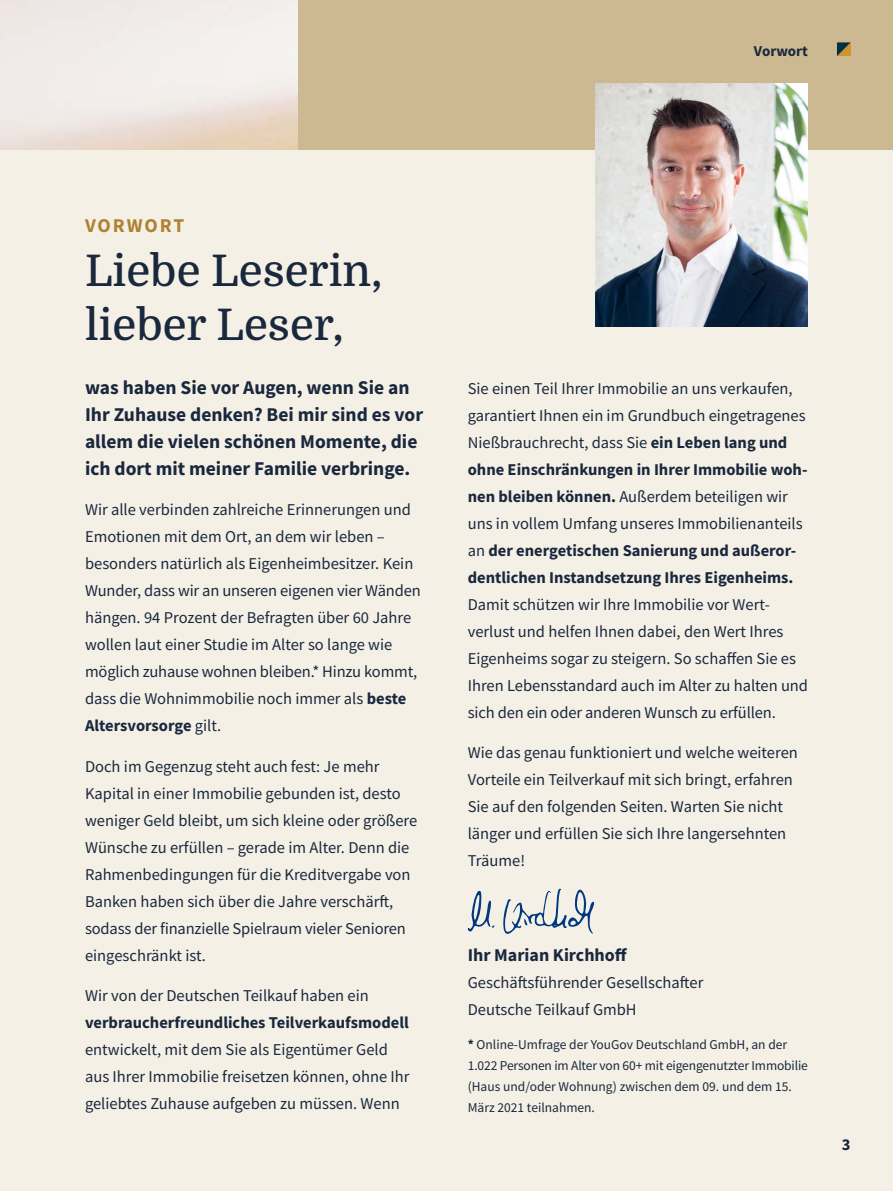
<style>
.page{position:relative;width:893px;height:1191px;background:#cdb991}
.page>*{position:absolute;margin:0;border:0;box-sizing:border-box;transform-origin:0 0}
.t1{font:500 43.5px/54px "Domine";color:#19283c}
.t2{font:700 19.5px/27px "Source Sans Pro";color:#19283c}
.t3{font:700 19.5px "Source Sans Pro";letter-spacing:.1em;color:#af8232}
.t4{font:700 18px "Source Sans Pro";color:#19283c}
.t5{font:16.5px/27px "Source Sans Pro";color:#19283c}
.t6{font:700 16.5px "Source Sans Pro";color:#19283c}
.t7{font:700 15px "Source Sans Pro";color:#19283c}
.t8{font:13.5px/21px "Source Sans Pro";color:#19283c}
.s1{font-weight:700}
</style>
<div class="page">
<img style="left:0;top:0;width:298px;height:151px">
<div style="left:0;top:151px;width:893px;height:1040px;background:#f5f0e6"></div>
<svg style="left:467px;top:888px;width:127px;height:46px"></svg>
<img style="left:595px;top:83px;width:213px;height:243px">
<svg style="left:837px;top:43px;width:13px;height:13px"></svg>
<p class="t7" style="left:754px;top:41px;width:55px">Vorwort</p>
<p class="t3" style="left:85px;top:212px;width:101px">VORWORT</p>
<h1 class="t1" style="left:85px;top:244px;width:299px">Liebe Leserin, lieber Leser,</h1>
<p class="t2" style="left:85px;top:373px;width:340px">was haben Sie vor Augen, wenn Sie an Ihr Zuhause denken? Bei mir sind es vor allem die vielen schönen Momente, die ich dort mit meiner Familie verbringe.</p>
<p class="t5" style="left:85px;top:496px;width:337px">Wir alle verbinden zahlreiche Erinnerungen und Emotionen mit dem Ort, an dem wir leben – besonders natürlich als Eigenheimbesitzer. Kein Wunder, dass wir an unseren eigenen vier Wänden hängen. 94 Prozent der Befragten über 60 Jahre wollen laut einer Studie im Alter so lange wie möglich zuhause wohnen bleiben.* Hinzu kommt, dass die Wohnimmobilie noch immer als <span class="s1">beste Altersvorsorge</span> gilt.</p>
<p class="t5" style="left:85px;top:752px;width:334px">Doch im Gegenzug steht auch fest: Je mehr Kapital in einer Immobilie gebunden ist, desto weniger Geld bleibt, um sich kleine oder größere Wünsche zu erfüllen – gerade im Alter. Denn die Rahmenbedingungen für die Kreditvergabe von Banken haben sich über die Jahre verschärft, sodass der finanzielle Spielraum vieler Senioren eingeschränkt ist.</p>
<p class="t5" style="left:85px;top:982px;width:285px">Wir von der Deutschen Teilkauf haben ein</p>
<p class="t6" style="left:85px;top:1011px;width:325px">verbraucherfreundliches Teilverkaufsmodell</p>
<p class="t5" style="left:85px;top:1036px;width:326px">entwickelt, mit dem Sie als Eigentümer Geld aus Ihrer Immobilie freisetzen können, ohne Ihr geliebtes Zuhause aufgeben zu müssen. Wenn</p>
<p class="t5" style="left:468px;top:374px;width:341px">Sie einen Teil Ihrer Immobilie an uns verkaufen, garantiert Ihnen ein im Grundbuch eingetragenes Nießbrauchrecht, dass Sie <span class="s1">ein Leben lang und ohne Einschränkungen in Ihrer Immobilie woh&shy;nen bleiben können.</span> Außerdem beteiligen wir uns in vollem Umfang unseres Immobilienanteils an <span class="s1">der energetischen Sanierung und außeror&shy;dentlichen Instandsetzung Ihres Eigenheims.</span></p>
<p class="t5" style="left:468px;top:590px;width:342px">Damit schützen wir Ihre Immobilie vor Wert&shy;verlust und helfen Ihnen dabei, den Wert Ihres Eigenheims sogar zu steigern. So schaffen Sie es Ihren Lebensstandard auch im Alter zu halten und sich den ein oder anderen Wunsch zu erfüllen.</p>
<p class="t5" style="left:468px;top:739px;width:332px">Wie das genau funktioniert und welche weiteren Vorteile ein Teilverkauf mit sich bringt, erfahren Sie auf den folgenden Seiten. Warten Sie nicht länger und erfüllen Sie sich Ihre langersehnten Träume!</p>
<p class="t4" style="left:468px;top:942px;width:161px">Ihr Marian Kirchhoff</p>
<p class="t5" style="left:468px;top:968px;width:237px">Geschäftsführender Gesellschafter<br>Deutsche Teilkauf GmbH</p>
<p class="t8" style="left:468px;top:1034px;width:342px"><span class="s1">*</span> Online-Umfrage der YouGov Deutschland GmbH, an der 1.022 Personen im Alter von 60+ mit eigengenutzter Immobilie (Haus und/oder Wohnung) zwischen dem 09. und dem 15.<br>März 2021 teilnahmen.</p>
<p class="t6" style="left:842px;top:1133px;width:10px">3</p>
</div>
